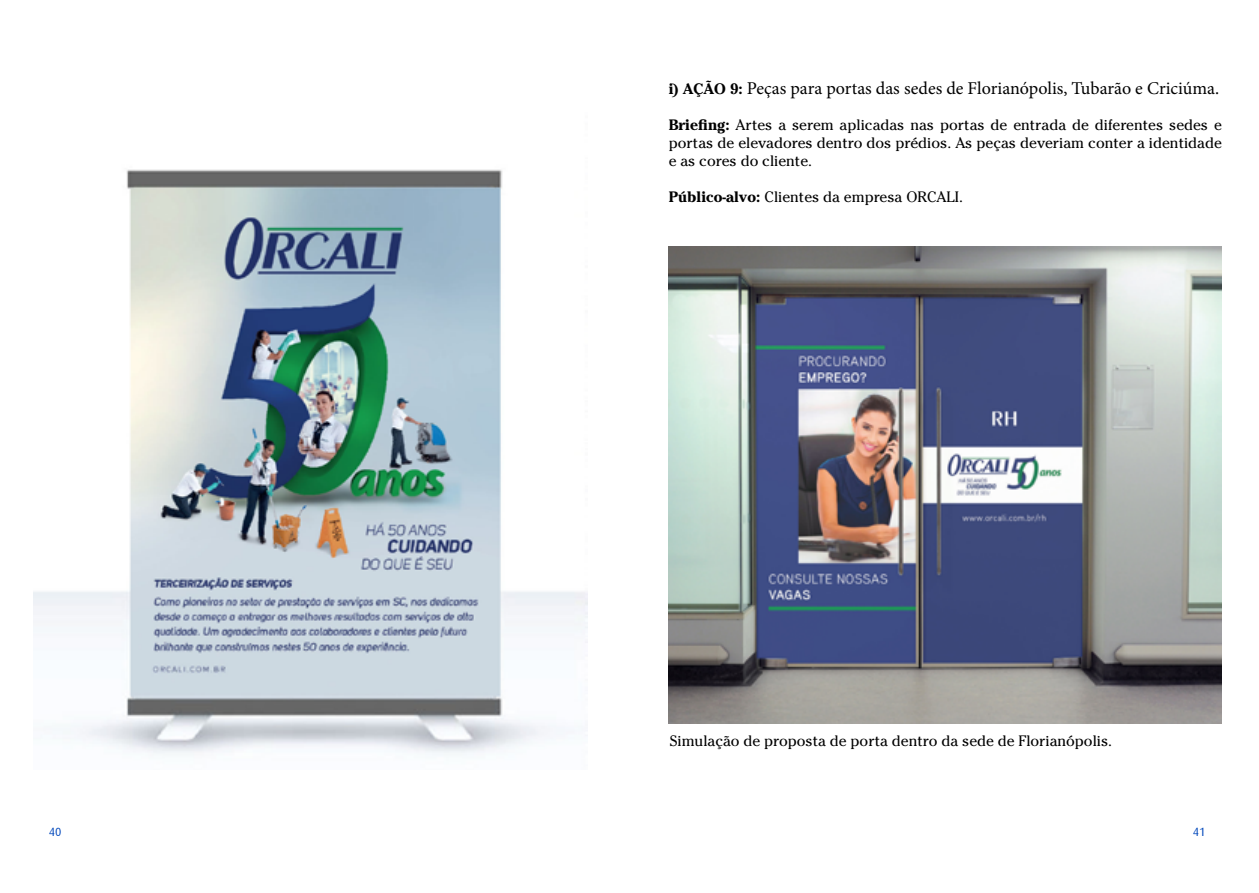
<style>
.page{position:relative;width:1259px;height:893px;background:#fff}
.page>*{position:absolute;margin:0;border:0;box-sizing:border-box;transform-origin:0 0}
.t1{font:18px "Minion Pro";color:#000}
.t2{font:15px/18px "Cheltenham Std";color:#000;text-align:justify}
.t3{font:12px "Dax";color:#0047bb}
.s1{font-family:"Cheltenham Std";font-weight:700;font-size:15px}
.s2{font-weight:700}
</style>
<div class="page">
<img style="left:34px;top:169px;width:553px;height:586px">
<img style="left:668px;top:247px;width:553px;height:477px">
<p class="t1" style="left:668px;top:76px;width:552px"><span class="s1">i) AÇÃO 9:</span> Peças para portas das sedes de Florianópolis, Tubarão e Criciúma.</p>
<p class="t2" style="left:668px;top:116px;width:555px"><span class="s2">Briefing:</span> Artes a serem aplicadas nas portas de entrada de diferentes sedes e portas de elevadores dentro dos prédios. As peças deveriam conter a identidade e as cores do cliente.</p>
<p class="t2" style="left:668px;top:188px;width:296px"><span class="s2">Público-alvo:</span> Clientes da empresa ORCALI.</p>
<p class="t2" style="left:670px;top:732px;width:444px">Simulação de proposta de porta dentro da sede de Florianópolis.</p>
<p class="t3" style="left:49px;top:825px;width:14px">40</p>
<p class="t3" style="left:1193px;top:825px;width:14px">41</p>
</div>
